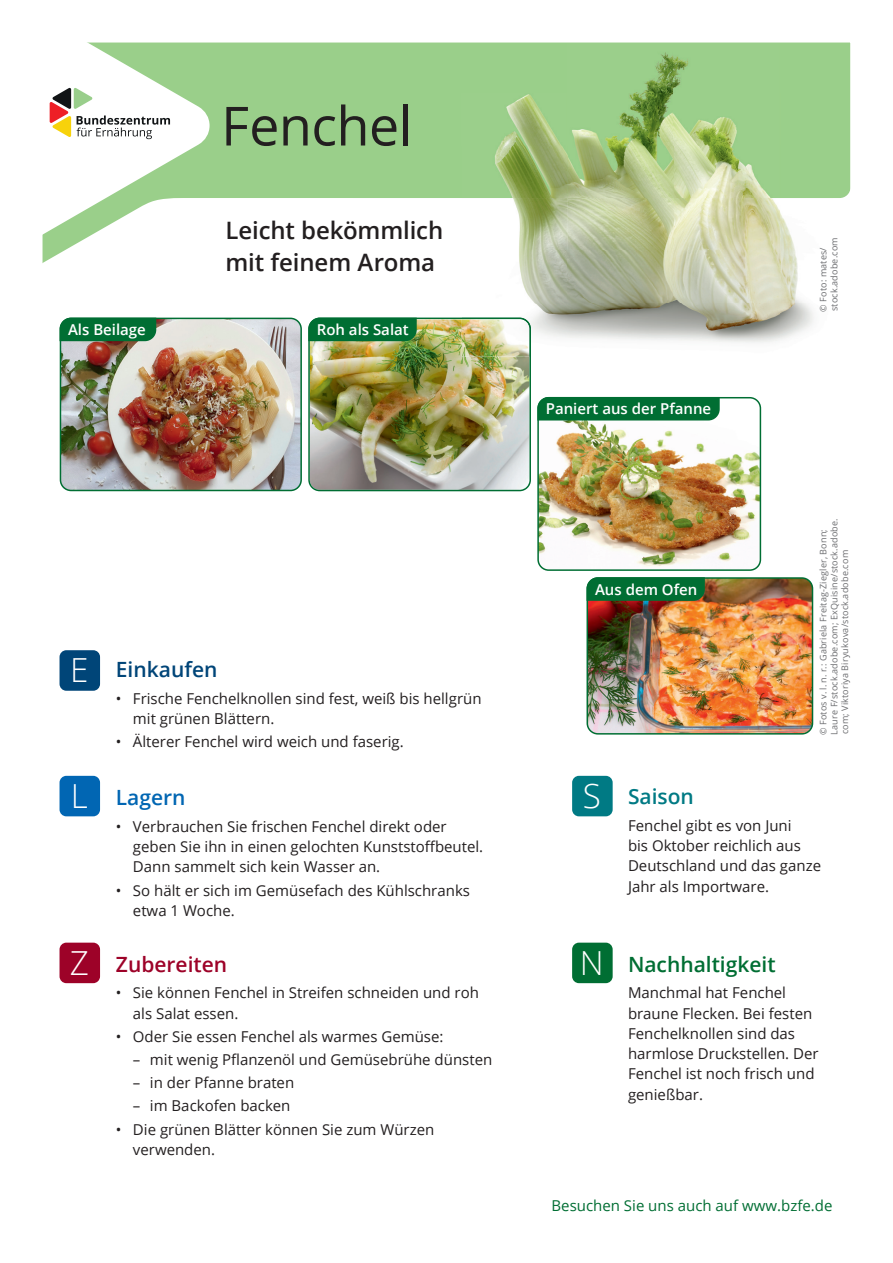
<style>
.page{position:relative;width:893px;height:1263px;background:#fff}
.page>*{position:absolute;margin:0;border:0;box-sizing:border-box;transform-origin:0 0}
.t1{font:54px "Open Sans";letter-spacing:-.01em;color:#231f20}
.t2{font:300 33.15px "Open Sans";color:#fff}
.t3{font:600 24px/31.2px "Open Sans";letter-spacing:-.005em;color:#231f20}
.t4{font:600 21px "Open Sans";color:#006e33}
.t5{font:600 21px "Open Sans";color:#9d0228}
.t6{font:600 21px "Open Sans";color:#004578}
.t7{font:600 21px "Open Sans";color:#0166b3}
.t8{font:600 21px "Open Sans";color:#007a84}
.t9{font:15px/20.2px "Open Sans";color:#231f20}
.t10{font:600 15px "Open Sans";color:#fff}
.t11{font:15px "Open Sans";color:#006e33}
.t12{font:9px/10.8px "Open Sans";letter-spacing:.02em;color:#6c6d70}
</style>
<div class="page">
<div style="left:210px;top:44px;width:639px;height:154px;background:#9acf8a"></div>
<svg style="left:44px;top:44px;width:166px;height:218px"></svg>
<svg style="left:50px;top:87px;width:120px;height:52px"></svg>
<img style="left:60px;top:318px;width:240px;height:172px">
<div style="left:60px;top:318px;width:242px;height:173px;border:2px solid #006e33;border-radius:11px"></div>
<svg style="left:59px;top:317px;width:98px;height:25px;background:#11753f"></svg>
<img style="left:308px;top:317px;width:223px;height:174px">
<img style="left:540px;top:399px;width:219px;height:170px">
<div style="left:537px;top:397px;width:224px;height:174px;border:2px solid #006e33;border-radius:11px"></div>
<svg style="left:537px;top:396px;width:183px;height:25px;background:#117841"></svg>
<img style="left:589px;top:580px;width:222px;height:152px">
<div style="left:586px;top:577px;width:227px;height:158px;border:2px solid #006e33;border-radius:11px"></div>
<svg style="left:586px;top:577px;width:120px;height:24px;background:#076f35"></svg>
<div style="left:60px;top:650px;width:40px;height:41px;background:#004578;border-radius:7px"></div>
<div style="left:60px;top:776px;width:40px;height:40px;background:#0166b3;border-radius:7px"></div>
<div style="left:60px;top:943px;width:40px;height:40px;background:#9d0228;border-radius:7px"></div>
<div style="left:572px;top:943px;width:41px;height:40px;background:#006e33;border-radius:7px"></div>
<img style="left:462px;top:44px;width:371px;height:299px">
<img style="left:462px;top:318px;width:69px;height:39px">
<div style="left:572px;top:776px;width:41px;height:40px;background:#007a84;border-radius:7px"></div>
<h1 class="t1" style="left:221px;top:89px;width:193px">Fenchel</h1>
<h3 class="t3" style="left:225px;top:215px;width:219px">Leicht bekömmlich mit feinem Aroma</h3>
<p class="t10" style="left:68px;top:319px;width:79px">Als Beilage</p>
<p class="t10" style="left:317px;top:319px;width:93px">Roh als Salat</p>
<h2 class="t2" style="left:70px;top:647px;width:20px">E</h2>
<h2 class="t2" style="left:71px;top:773px;width:19px">L</h2>
<h3 class="t6" style="left:116px;top:655px;width:103px">Einkaufen</h3>
<p class="t9" style="left:133px;top:688px;width:350px;text-indent:-17px">• Frische Fenchelknollen sind fest, weiß bis hellgrün mit grünen Blättern.</p>
<p class="t9" style="left:116px;top:731px;width:289px">• Älterer Fenchel wird weich und faserig.</p>
<h3 class="t7" style="left:116px;top:783px;width:71px">Lagern</h3>
<p class="t9" style="left:133px;top:816px;width:352px;text-indent:-17px">• Verbrauchen Sie frischen Fenchel direkt oder geben Sie ihn in einen gelochten Kunststoffbeutel.<br>Dann sammelt sich kein Wasser an.</p>
<p class="t9" style="left:133px;top:880px;width:339px;text-indent:-17px">• So hält er sich im Gemüsefach des Kühlschranks etwa 1 Woche.</p>
<p class="t10" style="left:546px;top:399px;width:167px">Paniert aus der Pfanne</p>
<p class="t10" style="left:595px;top:579px;width:104px">Aus dem Ofen</p>
<p class="t12" style="left:818px;top:312px;width:76px;rotate:-90deg">© Foto: mates/ stock.adobe.com</p>
<p class="t12" style="left:818px;top:735px;width:218px;rotate:-90deg">© Fotos v. l. n. r.: Gabriela Freitag-Ziegler, Bonn;<br>Laure F/stock.adobe.com; ExQuisine/stock.adobe. com; Viktoriya Biryukova/stock.adobe.com</p>
<h2 class="t2" style="left:583px;top:773px;width:20px">S</h2>
<h3 class="t8" style="left:628px;top:782px;width:67px">Saison</h3>
<p class="t9" style="left:628px;top:815px;width:195px">Fenchel gibt es von Juni<br>bis Oktober reichlich aus<br>Deutschland und das ganze<br>Jahr als Importware.</p>
<h2 class="t2" style="left:70px;top:940px;width:21px">Z</h2>
<h3 class="t4" style="left:628px;top:950px;width:149px">Nachhaltigkeit</h3>
<p class="t9" style="left:628px;top:982px;width:192px">Manchmal hat Fenchel braune Flecken. Bei festen<br>Fenchelknollen sind das harmlose Druckstellen. Der<br>Fenchel ist noch frisch und genießbar.</p>
<h2 class="t2" style="left:580px;top:940px;width:25px">N</h2>
<h3 class="t5" style="left:116px;top:950px;width:113px">Zubereiten</h3>
<p class="t9" style="left:133px;top:982px;width:347px;text-indent:-17px">• Sie können Fenchel in Streifen schneiden und roh als Salat essen.</p>
<p class="t9" style="left:116px;top:1026px;width:329px">• Oder Sie essen Fenchel als warmes Gemüse:</p>
<p class="t9" style="left:133px;top:1049px;width:361px">– mit wenig Pflanzenöl und Gemüsebrühe dünsten</p>
<p class="t9" style="left:133px;top:1072px;width:163px">– in der Pfanne braten</p>
<p class="t9" style="left:133px;top:1095px;width:159px">– im Backofen backen</p>
<p class="t9" style="left:133px;top:1119px;width:303px;text-indent:-17px">• Die grünen Blätter können Sie zum Würzen verwenden.</p>
<p class="t11" style="left:552px;top:1196px;width:282px">Besuchen Sie uns auch auf www.bzfe.de</p>
</div>
